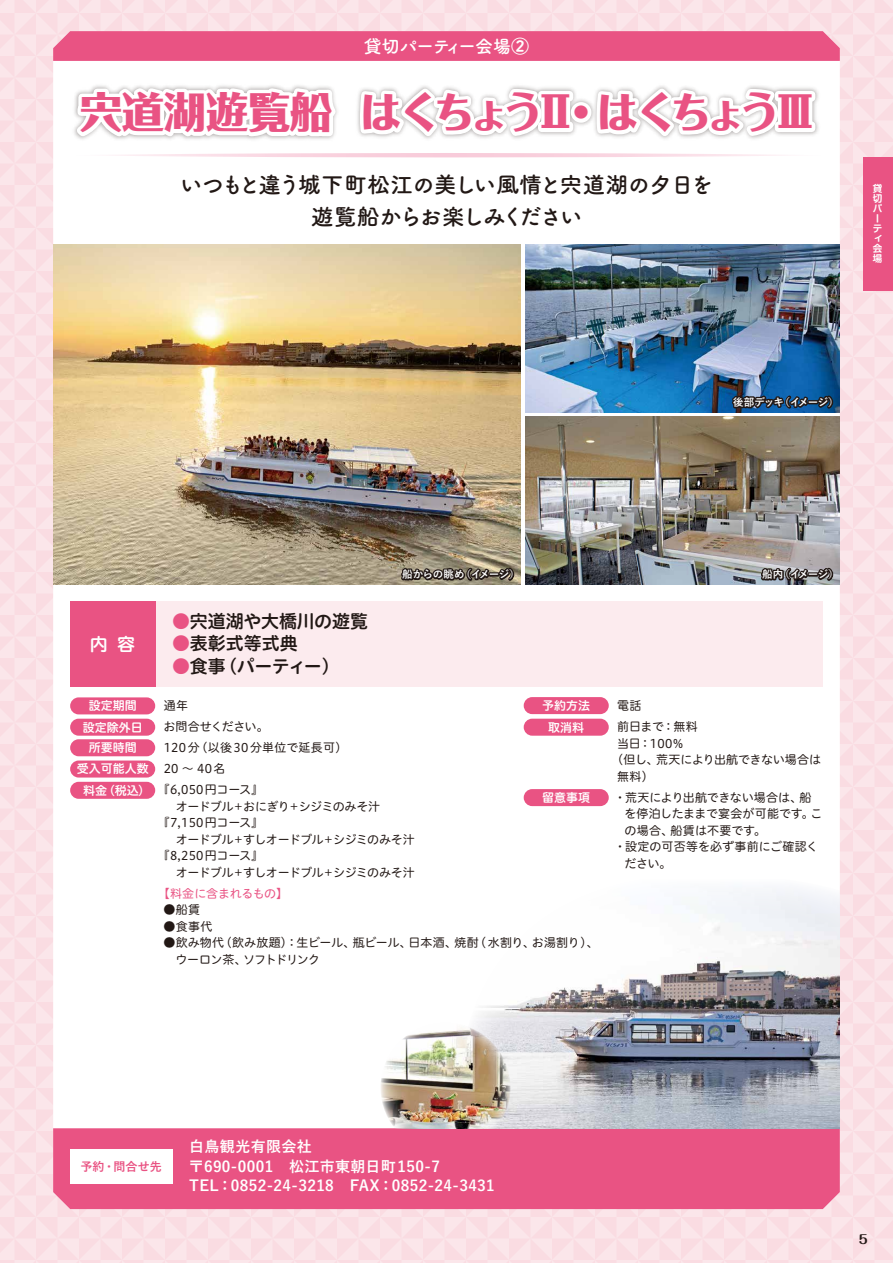
<style>
.page{position:relative;width:893px;height:1263px;background:#fae1e6}
.page>*{position:absolute;margin:0;border:0;box-sizing:border-box;transform-origin:0 0}
.t1{font:800 42px "Folk Pro";letter-spacing:-.15em;color:#e95383}
.t2{font:700 22.5px/31.5px "Tsuku A Rd Gothic";letter-spacing:-.05em;color:#221815;text-align:center}
.t3{font:18px "Hiragino UD Sans R Std N W6";color:#221815}
.t4{font:700 18px "Tsuku A Rd Gothic";letter-spacing:-.06em;color:#fff}
.t5{font:18px "Hiragino UD Sans R Std N W6";color:#fff}
.t6{font:700 15px/19.5px "Yu Go";letter-spacing:.025em;color:#fff}
.t7{font:700 12.15px "Maru Fo Pro";color:#221815}
.t8{font:12px/16.5px "Hiragino UD Sans R Std W4";letter-spacing:-.015em;color:#221815}
.t9{font:12px "Hiragino UD Sans R Std W4";letter-spacing:-.05em;color:#221815}
.t10{font:12px/21px "Hiragino UD Sans R Std N W6";color:#fff;text-align:center}
.t11{font:12px "Hiragino UD Sans R Std W4";letter-spacing:.005em;color:#221815}
.t12{font:12px "Hiragino UD Sans R Std W4";letter-spacing:.01em;color:#221815}
.t13{font:12px "Hiragino UD Sans R Std W4";letter-spacing:-.04em;color:#221815}
.t14{font:12px "Hiragino UD Sans R Std W4";letter-spacing:.025em;color:#221815}
.t15{font:12px "Hiragino UD Sans R Std W4";letter-spacing:-.02em;color:#e95383}
.t16{font:12px "Hiragino UD Sans R Std W4";letter-spacing:-.035em;color:#221815}
.t17{font:700 12px "Yu Go";color:#e95383}
.t18{font:700 10.5px "Yu Go";letter-spacing:-.05em;color:#fff}
.t19{font:700 10.5px "Yu Go";letter-spacing:-.085em;color:#fff}
.t20{font:700 9.6px/9.9px "Shin M Go Pro De";color:#fff}
.s1{color:#e95383}
</style>
<div class="page">
<div style="left:53px;top:170px;width:787px;height:958px;background:#fff"></div>
<div style="left:53px;top:1128px;width:787px;height:81px;background:#e95383"></div>
<img style="left:458px;top:879px;width:382px;height:249px">
<img style="left:380px;top:1023px;width:130px;height:105px">
<div style="left:70px;top:697px;width:85px;height:17px;background:#e95383;border-radius:9px"></div>
<div style="left:524px;top:697px;width:85px;height:17px;background:#e95383;border-radius:9px"></div>
<div style="left:524px;top:719px;width:85px;height:17px;background:#e95383;border-radius:9px"></div>
<div style="left:524px;top:789px;width:85px;height:17px;background:#e95383;border-radius:9px"></div>
<div style="left:70px;top:719px;width:85px;height:17px;background:#e95383;border-radius:9px"></div>
<div style="left:70px;top:739px;width:85px;height:17px;background:#e95383;border-radius:9px"></div>
<div style="left:70px;top:760px;width:85px;height:17px;background:#e95383;border-radius:9px"></div>
<div style="left:70px;top:782px;width:85px;height:17px;background:#e95383;border-radius:9px"></div>
<div style="left:70px;top:602px;width:753px;height:85px;background:#fcebee"></div>
<div style="left:70px;top:602px;width:85px;height:85px;background:#e95383"></div>
<svg style="left:53px;top:31px;width:787px;height:139px;background:#f7d7e1"></svg>
<img style="left:53px;top:244px;width:468px;height:341px">
<img style="left:525px;top:244px;width:315px;height:168px">
<img style="left:525px;top:417px;width:315px;height:168px">
<div style="left:70px;top:1150px;width:102px;height:34px;background:#fff"></div>
<img style="left:716px;top:377px;width:119px;height:48px">
<svg style="left:758px;top:533px;width:77px;height:58px;background:#a19d9e"></svg>
<svg style="left:398px;top:527px;width:118px;height:64px;background:#938975"></svg>
<div style="left:863px;top:157px;width:30px;height:133px;background:#e95383"></div>
<h3 class="t4" style="left:364px;top:32px;width:167px">貸切パーティー会場②</h3>
<h1 class="t1" style="left:80px;top:77px;width:737px">宍道湖遊覧船 はくちょうⅡ・はくちょうⅢ</h1>
<h2 class="t2" style="left:180px;top:167px;width:535px">いつもと違う城下町松江の美しい風情と宍道湖の夕日を遊覧船からお楽しみください</h2>
<p class="t20" style="left:873px;top:183px;width:11px">貸切パーティ会場</p>
<p class="t19" style="left:733px;top:396px;width:107px">後部デッキ（イメージ）</p>
<h3 class="t5" style="left:90px;top:630px;width:47px">内 容</h3>
<h3 class="t3" style="left:172px;top:607px;width:198px"><span class="s1">●</span>宍道湖や大橋川の遊覧</h3>
<h3 class="t3" style="left:172px;top:630px;width:127px"><span class="s1">●</span>表彰式等式典</h3>
<h3 class="t3" style="left:172px;top:652px;width:169px"><span class="s1">●</span>食事（パーティー）</h3>
<p class="t18" style="left:402px;top:569px;width:119px">船からの眺め（イメージ）</p>
<p class="t18" style="left:762px;top:569px;width:78px">船内（イメージ）</p>
<p class="t10" style="left:89px;top:695px;width:49px">設定期間</p>
<p class="t10" style="left:542px;top:694px;width:49px;line-height:21.6px">予約方法取消料</p>
<p class="t8" style="left:164px;top:697px;width:26px">通年</p>
<p class="t16" style="left:163px;top:717px;width:107px">お問合せください。</p>
<p class="t14" style="left:164px;top:738px;width:185px">120分（以後30分単位で延長可）</p>
<p class="t8" style="left:164px;top:760px;width:63px">20 ～ 40名</p>
<p class="t11" style="left:158px;top:780px;width:107px">『6,050円コース』</p>
<p class="t13" style="left:164px;top:797px;width:218px">　オードブル+おにぎり+シジミのみそ汁</p>
<p class="t11" style="left:158px;top:813px;width:107px">『7,150円コース』</p>
<p class="t9" style="left:164px;top:830px;width:252px">　オードブル+すしオードブル+シジミのみそ汁</p>
<p class="t11" style="left:158px;top:846px;width:107px">『8,250円コース』</p>
<p class="t9" style="left:164px;top:863px;width:252px">　オードブル+すしオードブル+シジミのみそ汁</p>
<p class="t15" style="left:158px;top:884px;width:132px">【料金に含まれるもの】</p>
<p class="t8" style="left:164px;top:901px;width:38px">●船賃</p>
<p class="t8" style="left:164px;top:917px;width:50px">●食事代</p>
<p class="t8" style="left:164px;top:934px;width:437px">●飲み物代（飲み放題）：生ビール、瓶ビール、日本酒、焼酎(水割り、お湯割り)、　ウーロン茶、ソフトドリンク</p>
<p class="t10" style="left:77px;top:716px;width:75px">設定除外日所要時間<br>受入可能人数料金（税込）</p>
<p class="t10" style="left:542px;top:786px;width:49px">留意事項</p>
<p class="t8" style="left:617px;top:694px;width:82px;line-height:21px">電話<br>前日まで：無料</p>
<p class="t8" style="left:617px;top:734px;width:69px">当日：100％</p>
<p class="t8" style="left:611px;top:751px;width:212px">（但し、荒天により出航できない場合は</p>
<p class="t8" style="left:617px;top:767px;width:38px">無料）</p>
<p class="t8" style="left:614px;top:788px;width:199px">・荒天により出航できない場合は、船</p>
<p class="t8" style="left:624px;top:805px;width:199px">を停泊したままで宴会が可能です。こ</p>
<p class="t12" style="left:625px;top:821px;width:143px">の場合、船賃は不要です。</p>
<p class="t12" style="left:614px;top:837px;width:205px">・設定の可否等を必ず事前にご確認く</p>
<p class="t8" style="left:624px;top:854px;width:48px">ださい。</p>
<p class="t17" style="left:81px;top:1160px;width:83px">予約・問合せ先</p>
<p class="t6" style="left:189px;top:1137px;width:307px">白鳥観光有限会社<br>〒690-0001　松江市東朝日町150-7<br>TEL：0852-24-3218　FAX：0852-24-3431</p>
<p class="t7" style="left:859px;top:1229px;width:11px">5</p>
</div>
